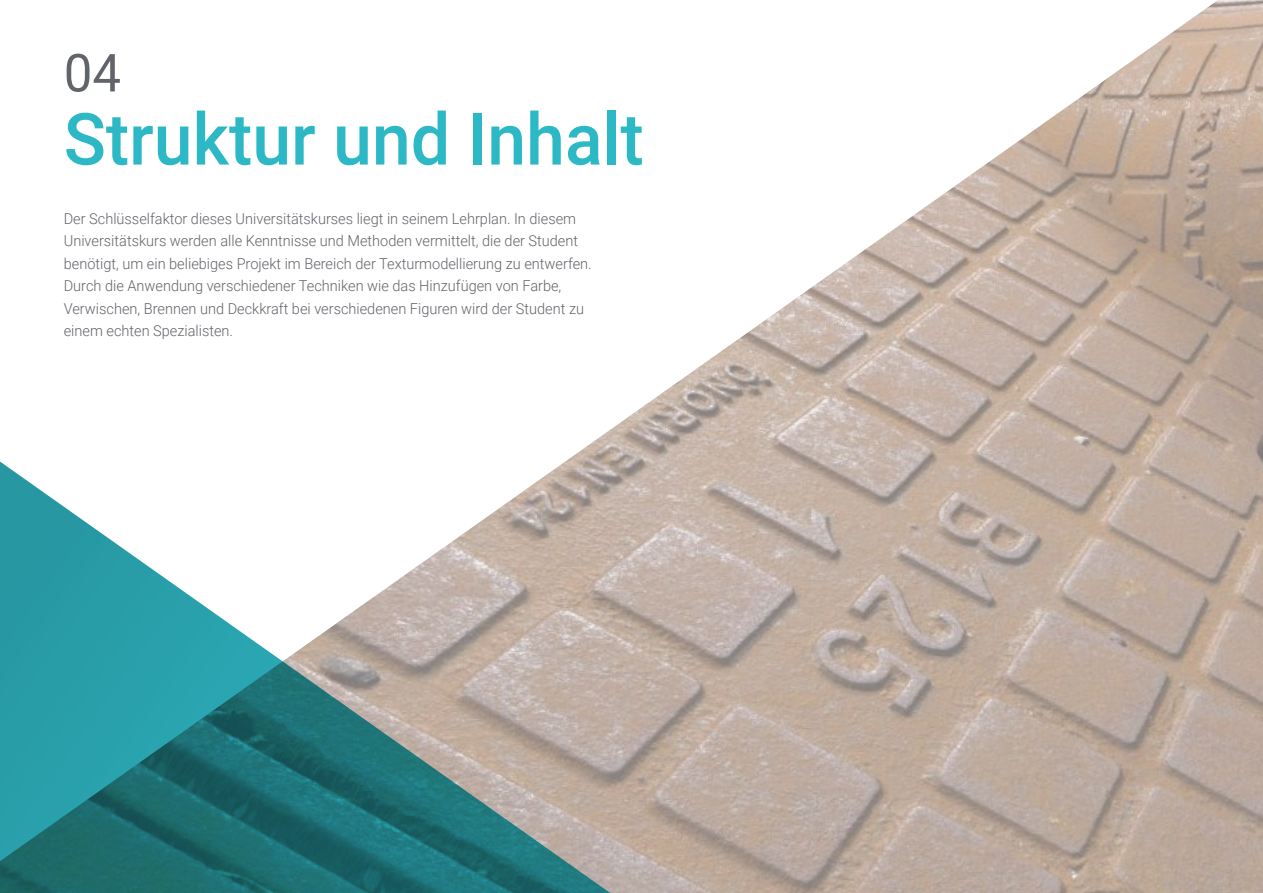
<style>
.page{position:relative;width:1263px;height:893px;background:#fff}
.page>*{position:absolute;margin:0;border:0;box-sizing:border-box;transform-origin:0 0}
.t1{font:500 72px "Roboto";color:#2db8c5}
.t2{font:52.5px "Roboto";color:#61646a}
.t3{font:300 15px/22.5px "Roboto";color:#61646a}
</style>
<div class="page">
<img style="left:587px;top:0;width:676px;height:893px">
<svg style="left:0;top:446px;width:640px;height:447px"></svg>
<h2 class="t2" style="left:64px;top:36px;width:59px">04</h2>
<h1 class="t1" style="left:64px;top:89px;width:581px">Struktur und Inhalt</h1>
<p class="t3" style="left:64px;top:207px;width:529px">Der Schlüsselfaktor dieses Universitätskurses liegt in seinem Lehrplan. In diesem Universitätskurs werden alle Kenntnisse und Methoden vermittelt, die der Student benötigt, um ein beliebiges Projekt im Bereich der Texturmodellierung zu entwerfen.<br>Durch die Anwendung verschiedener Techniken wie das Hinzufügen von Farbe, Verwischen, Brennen und Deckkraft bei verschiedenen Figuren wird der Student zu einem echten Spezialisten.</p>
</div>
